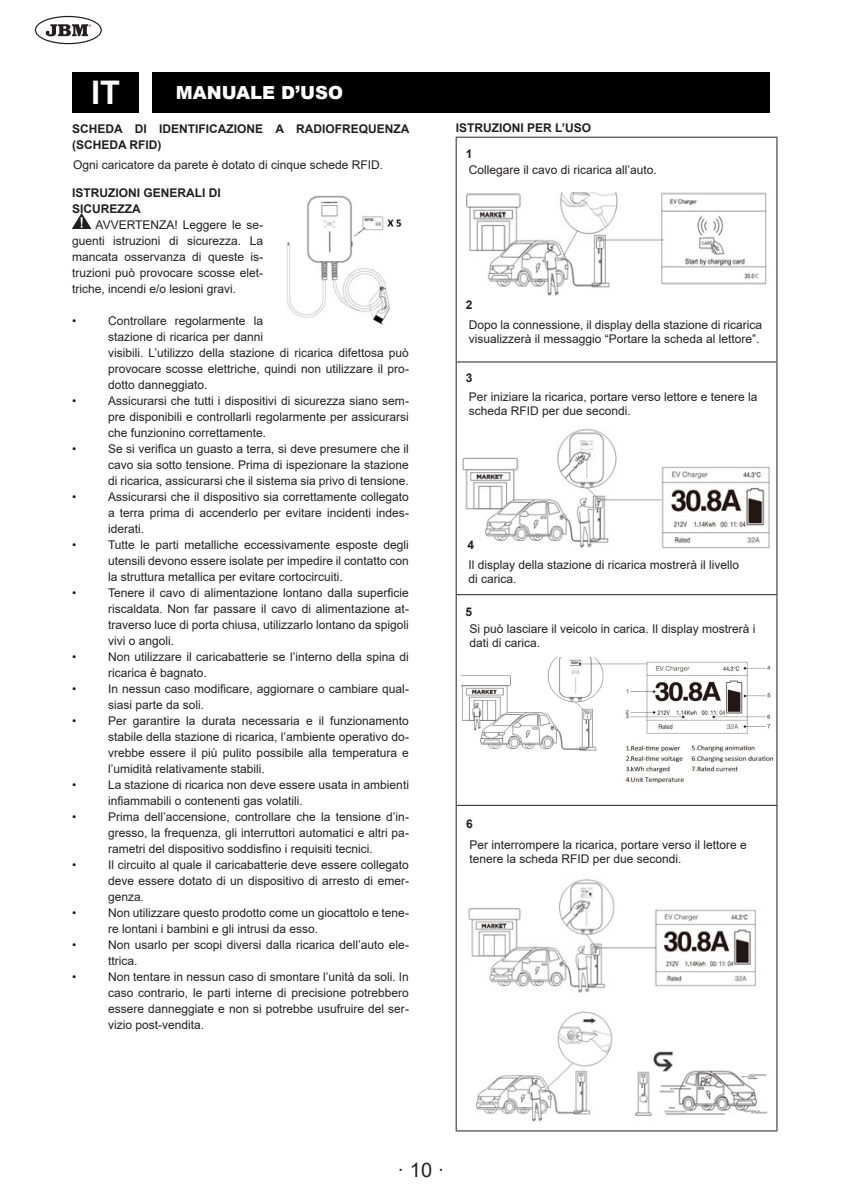
<style>
.page{position:relative;width:842px;height:1191px;background:#fff}
.page>*{position:absolute;margin:0;border:0;box-sizing:border-box;transform-origin:0 0}
.t1{font:700 32.6px "Arial";color:#fff}
.t2{font:20px "Arial";color:#231f20}
.t3{font:900 18px "Arial";color:#fff}
.Estilo_de_párrafo_3{font:12px/16px "Arial";color:#231f20;text-align:justify}
.Estilo_de_párrafo_2{font:12px/14px "Arial";color:#231f20}
.Estilo_de_párrafo_3-2{font:700 12px/16px "Arial";color:#231f20}
.Estilo_de_párrafo_2-2{font:700 12px "Arial";color:#231f20}
</style>
<div class="page">
<svg style="left:35px;top:16px;width:67px;height:28px"></svg>
<div style="left:72px;top:72px;width:67px;height:41px;background:#000"></div>
<div style="left:153px;top:72px;width:617px;height:41px;background:#000"></div>
<svg style="left:72px;top:213px;width:19px;height:16px"></svg>
<hr style="left:456px;top:137px;width:321px;height:1px;background:#231f20">
<hr style="left:456px;top:138px;width:1px;height:223px;background:#231f20">
<hr style="left:776px;top:138px;width:1px;height:223px;background:#231f20">
<hr style="left:456px;top:361px;width:321px;height:1px;background:#231f20">
<hr style="left:456px;top:362px;width:1px;height:232px;background:#231f20">
<hr style="left:776px;top:362px;width:1px;height:232px;background:#231f20">
<hr style="left:456px;top:594px;width:321px;height:1px;background:#231f20">
<hr style="left:456px;top:595px;width:1px;height:210px;background:#231f20">
<hr style="left:776px;top:595px;width:1px;height:210px;background:#231f20">
<hr style="left:456px;top:805px;width:321px;height:1px;background:#231f20">
<hr style="left:456px;top:806px;width:1px;height:324px;background:#231f20">
<hr style="left:776px;top:806px;width:1px;height:324px;background:#231f20">
<hr style="left:456px;top:1130px;width:321px;height:1px;background:#231f20">
<img style="left:466px;top:192px;width:301px;height:104px">
<img style="left:462px;top:429px;width:308px;height:120px">
<img style="left:462px;top:657px;width:312px;height:128px">
<img style="left:468px;top:879px;width:300px;height:243px">
<img style="left:287px;top:195px;width:115px;height:130px">
<p class="t1" style="left:91px;top:69px;width:30px">IT</p>
<p class="t3" style="left:176px;top:80px;width:169px">MANUALE D’USO</p>
<p class="Estilo_de_párrafo_3-2" style="left:72px;top:121px;width:339px">SCHEDA DI IDENTIFICAZIONE A RADIOFREQUENZA (SCHEDA RFID)</p>
<p class="Estilo_de_párrafo_3-2" style="left:72px;top:185px;width:150px">ISTRUZIONI GENERALI DI</p>
<p class="Estilo_de_párrafo_3-2" style="left:72px;top:201px;width:70px">SICUREZZA</p>
<p class="Estilo_de_párrafo_3" style="left:72px;top:217px;width:193px;text-indent:24px">AVVERTENZA! Leggere le se&shy;guenti istruzioni di sicurezza. La mancata osservanza di queste is&shy;truzioni può provocare scosse elet&shy;triche, incendi e/o lesioni gravi.</p>
<p class="Estilo_de_párrafo_3" style="left:72px;top:313px;width:6px">•</p>
<p class="Estilo_de_párrafo_3" style="left:108px;top:313px;width:302px;text-align:left">Controllare regolarmente la<br>stazione di ricarica per danni<br>visibili. L’utilizzo della stazione di ricarica difettosa può provocare scosse elettriche, quindi non utilizzare il pro&shy;dotto danneggiato.</p>
<p class="Estilo_de_párrafo_3" style="left:72px;top:393px;width:6px">•</p>
<p class="Estilo_de_párrafo_3" style="left:108px;top:393px;width:302px">Assicurarsi che tutti i dispositivi di sicurezza siano sem&shy;pre disponibili e controllarli regolarmente per assicurarsi che funzionino correttamente.</p>
<p class="Estilo_de_párrafo_3" style="left:72px;top:441px;width:6px">•</p>
<p class="Estilo_de_párrafo_3" style="left:108px;top:441px;width:302px">Se si verifica un guasto a terra, si deve presumere che il cavo sia sotto tensione. Prima di ispezionare la stazione di ricarica, assicurarsi che il sistema sia privo di tensione.</p>
<p class="Estilo_de_párrafo_3" style="left:72px;top:489px;width:6px">•</p>
<p class="Estilo_de_párrafo_3" style="left:108px;top:489px;width:302px">Assicurarsi che il dispositivo sia correttamente collegato a terra prima di accenderlo per evitare incidenti indes&shy;iderati.</p>
<p class="Estilo_de_párrafo_3" style="left:72px;top:537px;width:6px">•</p>
<p class="Estilo_de_párrafo_3" style="left:108px;top:537px;width:302px">Tutte le parti metalliche eccessivamente esposte degli utensili devono essere isolate per impedire il contatto con la struttura metallica per evitare cortocircuiti.</p>
<p class="Estilo_de_párrafo_3" style="left:72px;top:585px;width:6px">•</p>
<p class="Estilo_de_párrafo_3" style="left:108px;top:585px;width:302px">Tenere il cavo di alimentazione lontano dalla superficie riscaldata. Non far passare il cavo di alimentazione at&shy;traverso luce di porta chiusa, utilizzarlo lontano da spigoli vivi o angoli.</p>
<p class="Estilo_de_párrafo_3" style="left:72px;top:649px;width:6px">•</p>
<p class="Estilo_de_párrafo_3" style="left:108px;top:649px;width:302px">Non utilizzare il caricabatterie se l’interno della spina di ricarica è bagnato.</p>
<p class="Estilo_de_párrafo_3" style="left:72px;top:681px;width:6px">•</p>
<p class="Estilo_de_párrafo_3" style="left:108px;top:681px;width:302px">In nessun caso modificare, aggiornare o cambiare qual&shy;siasi parte da soli.</p>
<p class="Estilo_de_párrafo_3" style="left:72px;top:713px;width:6px">•</p>
<p class="Estilo_de_párrafo_3" style="left:108px;top:713px;width:302px">Per garantire la durata necessaria e il funzionamento stabile della stazione di ricarica, l’ambiente operativo do&shy;vrebbe essere il più pulito possibile alla temperatura e l’umidità relativamente stabili.</p>
<p class="Estilo_de_párrafo_3" style="left:72px;top:777px;width:6px">•</p>
<p class="Estilo_de_párrafo_3" style="left:108px;top:777px;width:302px">La stazione di ricarica non deve essere usata in ambienti infiammabili o contenenti gas volatili.</p>
<p class="Estilo_de_párrafo_3" style="left:72px;top:809px;width:6px">•</p>
<p class="Estilo_de_párrafo_3" style="left:108px;top:809px;width:302px">Prima dell’accensione, controllare che la tensione d’in&shy;gresso, la frequenza, gli interruttori automatici e altri pa&shy;rametri del dispositivo soddisfino i requisiti tecnici.</p>
<p class="Estilo_de_párrafo_3" style="left:72px;top:857px;width:6px">•</p>
<p class="Estilo_de_párrafo_3" style="left:108px;top:857px;width:302px">Il circuito al quale il caricabatterie deve essere collegato deve essere dotato di un dispositivo di arresto di emer&shy;genza.</p>
<p class="Estilo_de_párrafo_3" style="left:72px;top:905px;width:6px">•</p>
<p class="Estilo_de_párrafo_3" style="left:108px;top:905px;width:302px">Non utilizzare questo prodotto come un giocattolo e tene&shy;re lontani i bambini e gli intrusi da esso.</p>
<p class="Estilo_de_párrafo_3" style="left:72px;top:937px;width:6px">•</p>
<p class="Estilo_de_párrafo_3" style="left:108px;top:937px;width:302px">Non usarlo per scopi diversi dalla ricarica dell’auto ele&shy;ttrica.</p>
<p class="Estilo_de_párrafo_3" style="left:72px;top:969px;width:6px">•</p>
<p class="Estilo_de_párrafo_3" style="left:108px;top:969px;width:302px">Non tentare in nessun caso di smontare l’unità da soli. In caso contrario, le parti interne di precisione potrebbero essere danneggiate e non si potrebbe usufruire del ser&shy;vizio post-vendita.</p>
<p class="Estilo_de_párrafo_3" style="left:73px;top:157px;width:312px">Ogni caricatore da parete è dotato di cinque schede RFID.</p>
<p class="Estilo_de_párrafo_3-2" style="left:456px;top:119px;width:137px">ISTRUZIONI PER L’USO</p>
<p class="Estilo_de_párrafo_2-2" style="left:466px;top:145px;width:8px">1</p>
<p class="Estilo_de_párrafo_2" style="left:469px;top:163px;width:190px">Collegare il cavo di ricarica all’auto.</p>
<p class="Estilo_de_párrafo_2-2" style="left:466px;top:297px;width:8px">2</p>
<p class="Estilo_de_párrafo_2" style="left:469px;top:317px;width:295px">Dopo la connessione, il display della stazione di ricarica visualizzerà il messaggio “Portare la scheda al lettore”.</p>
<p class="Estilo_de_párrafo_2-2" style="left:466px;top:369px;width:8px">3</p>
<p class="Estilo_de_párrafo_2" style="left:469px;top:390px;width:290px">Per iniziare la ricarica, portare verso lettore e tenere la scheda RFID per due secondi.</p>
<p class="Estilo_de_párrafo_2-2" style="left:467px;top:536px;width:8px">4</p>
<p class="Estilo_de_párrafo_2" style="left:468px;top:557px;width:272px">Il display della stazione di ricarica mostrerà il livello di carica.</p>
<p class="Estilo_de_párrafo_2-2" style="left:466px;top:603px;width:8px">5</p>
<p class="Estilo_de_párrafo_2" style="left:469px;top:621px;width:288px">Si può lasciare il veicolo in carica. Il display mostrerà i dati di carica.</p>
<p class="Estilo_de_párrafo_2-2" style="left:466px;top:815px;width:8px">6</p>
<p class="Estilo_de_párrafo_2" style="left:469px;top:837px;width:279px">Per interrompere la ricarica, portare verso il lettore e tenere la scheda RFID per due secondi.</p>
<h2 class="t2" style="left:398px;top:1156px;width:48px">· 10 ·</h2>
</div>
